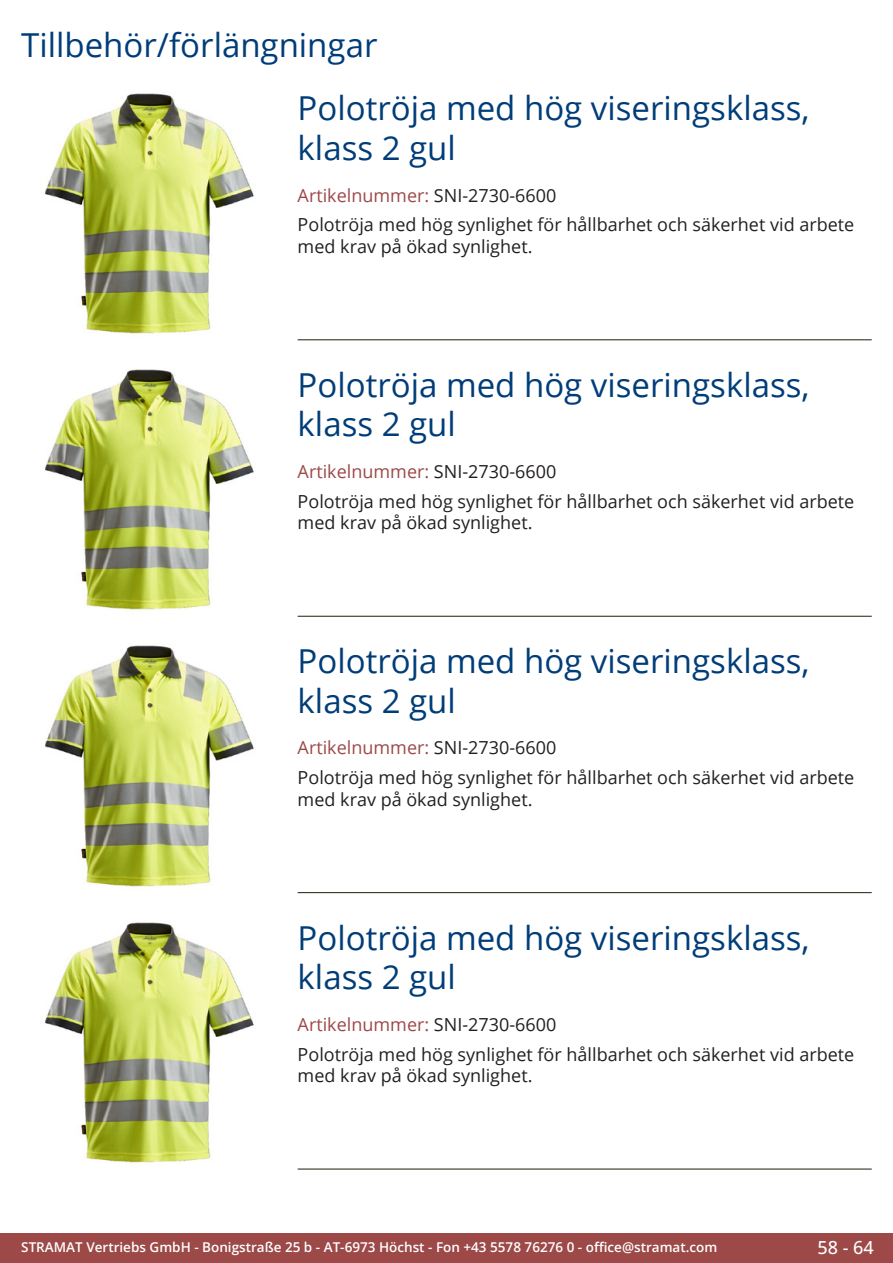
<style>
.page{position:relative;width:893px;height:1263px;background:#fff}
.page>*{position:absolute;margin:0;border:0;box-sizing:border-box;transform-origin:0 0}
.Produkttitel{font:33px/39.6px "Open Sans";color:#003d78}
.RastTitel{font:33px "Open Sans";color:#003d78}
.Beschreibung_Text{font:18px/21.6px "Open Sans";color:#231f20}
.TechDaten_Überschrif{font:18px "Open Sans";color:#9c4948}
.t1{font:500 18px "Open Sans";color:#fff}
.t2{font:600 13.5px "Open Sans";color:#fff}
.s1{color:#231f20}
</style>
<div class="page">
<div style="left:0;top:1233px;width:893px;height:30px;background:#9c4948"></div>
<hr style="left:298px;top:340px;width:574px;height:1px;background:#201d08">
<hr style="left:298px;top:616px;width:574px;height:1px;background:#201d08">
<hr style="left:298px;top:892px;width:574px;height:1px;background:#201d08">
<hr style="left:298px;top:1169px;width:574px;height:1px;background:#201d08">
<img style="left:45px;top:93px;width:209px;height:241px">
<img style="left:45px;top:369px;width:209px;height:241px">
<img style="left:45px;top:645px;width:209px;height:242px">
<img style="left:45px;top:922px;width:209px;height:241px">
<p class="RastTitel" style="left:21px;top:22px;width:358px">Tillbehör/förlängningar</p>
<p class="Produkttitel" style="left:298px;top:88px;width:513px">Polotröja med hög viseringsklass, klass 2 gul</p>
<p class="TechDaten_Überschrif" style="left:298px;top:183px;width:260px">Artikelnummer: <span class="s1">SNI-2730-6600</span></p>
<p class="Beschreibung_Text" style="left:298px;top:214px;width:558px">Polotröja med hög synlighet för hållbarhet och säkerhet vid arbete med krav på ökad synlighet.</p>
<p class="Produkttitel" style="left:298px;top:364px;width:513px">Polotröja med hög viseringsklass, klass 2 gul</p>
<p class="TechDaten_Überschrif" style="left:298px;top:459px;width:260px">Artikelnummer: <span class="s1">SNI-2730-6600</span></p>
<p class="Beschreibung_Text" style="left:298px;top:490px;width:558px">Polotröja med hög synlighet för hållbarhet och säkerhet vid arbete med krav på ökad synlighet.</p>
<p class="Produkttitel" style="left:298px;top:640px;width:513px">Polotröja med hög viseringsklass, klass 2 gul</p>
<p class="TechDaten_Überschrif" style="left:298px;top:735px;width:260px">Artikelnummer: <span class="s1">SNI-2730-6600</span></p>
<p class="Beschreibung_Text" style="left:298px;top:766px;width:558px">Polotröja med hög synlighet för hållbarhet och säkerhet vid arbete med krav på ökad synlighet.</p>
<p class="Produkttitel" style="left:298px;top:917px;width:513px">Polotröja med hög viseringsklass, klass 2 gul</p>
<p class="TechDaten_Überschrif" style="left:298px;top:1012px;width:260px">Artikelnummer: <span class="s1">SNI-2730-6600</span></p>
<p class="Beschreibung_Text" style="left:298px;top:1043px;width:558px">Polotröja med hög synlighet för hållbarhet och säkerhet vid arbete med krav på ökad synlighet.</p>
<p class="t2" style="left:21px;top:1238px;width:698px">STRAMAT Vertriebs GmbH - Bonigstraße 25 b - AT-6973 Höchst - Fon +43 5578 76276 0 - office@stramat.com</p>
<p class="t1" style="left:817px;top:1234px;width:58px">58 - 64</p>
</div>
